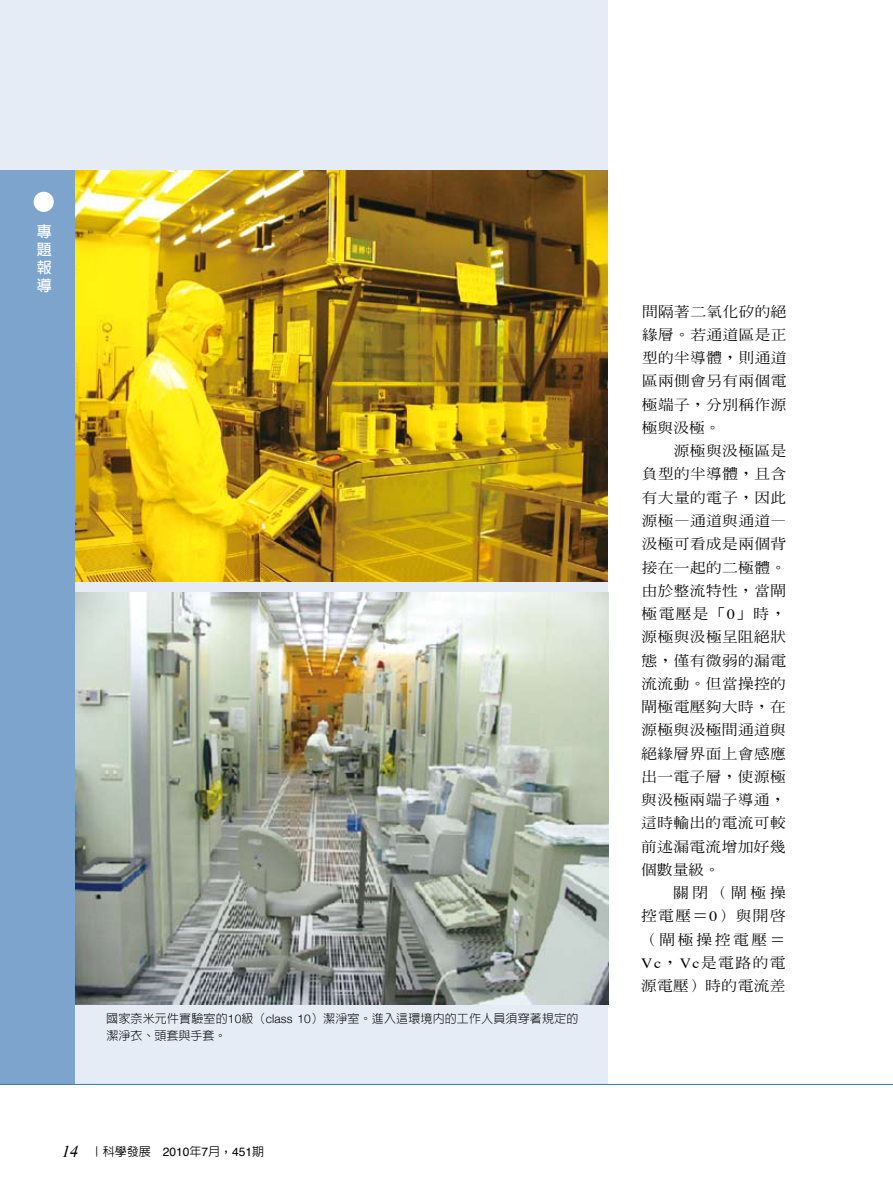
<style>
.page{position:relative;width:893px;height:1191px;background:#fff}
.page>*{position:absolute;margin:0;border:0;box-sizing:border-box;transform-origin:0 0}
.t1{font:700 15px/18px "AR Hei B5";color:#fff;text-align:justify}
.t2{font:500 14.1px/23.2px "AR Ming B5";letter-spacing:.02em;color:#000;text-align:justify;scale:1.11 1}
.t3{font:300 12px/16.5px "AR Hei B5";letter-spacing:.015em;color:#000}
.t4{font:500 12px "AR Hei B5";color:#000}
.s1{font-family:"Helvetica Neue"}
.s2{font-family:"Times";font-weight:400;font-style:italic;font-size:16.5px}
.s3{font-family:"Helvetica";font-weight:400}
.s4{font-family:"Times";font-weight:400}
</style>
<div class="page">
<div style="left:0;top:0;width:608px;height:1084px;background:#e5ecf5"></div>
<img style="left:74px;top:170px;width:534px;height:411px">
<img style="left:74px;top:592px;width:534px;height:412px">
<div style="left:0;top:170px;width:74px;height:914px;background:#7da4cc"></div>
<div style="left:34px;top:192px;width:20px;height:20px;background:#fff;border-radius:50%"></div>
<hr style="left:0;top:1084px;width:893px;height:1px;background:#3a83b8">
<p class="t1" style="left:37px;top:222px;width:16px">專題報導</p>
<p class="t3" style="left:106px;top:1010px;width:474px">國家奈米元件實驗室的<span class="s1">10</span>級（<span class="s1">class 10</span>）潔淨室。進入這環境內的工作人員須穿著規定的潔淨衣、頭套與手套。</p>
<p class="t4" style="left:62px;top:1145px;width:204px"><span class="s2">14</span> ｜科學發展 <span class="s3">2010</span>年<span class="s3">7</span>月，<span class="s3">451</span>期</p>
<p class="t2" style="left:642px;top:300px;width:132px">間隔著二氧化矽的絕緣層。若通道區是正型的半導體，則通道區兩側會另有兩個電極端子，分別稱作源極與汲極。</p>
<p class="t2" style="left:641px;top:439px;width:132px;text-indent:33px">源極與汲極區是負型的半導體，且含有大量的電子，因此源極—通道與通道—汲極可看成是兩個背接在一起的二極體。由於整流特性，當閘極電壓是「<span class="s4">0</span>」時，源極與汲極呈阻絕狀態，僅有微弱的漏電流流動。但當操控的閘極電壓夠大時，在源極與汲極間通道與絕緣層界面上會感應出一電子層，使源極與汲極兩端子導通，這時輸出的電流可較前述漏電流增加好幾個數量級。</p>
<p class="t2" style="left:641px;top:881px;width:132px;text-indent:32px">關閉（閘極操控電壓＝<span class="s4">0</span>）與開啟（閘極操控電壓＝<span class="s4">Vc</span>，<span class="s4">Vc</span>是電路的電源電壓）時的電流差</p>
</div>
